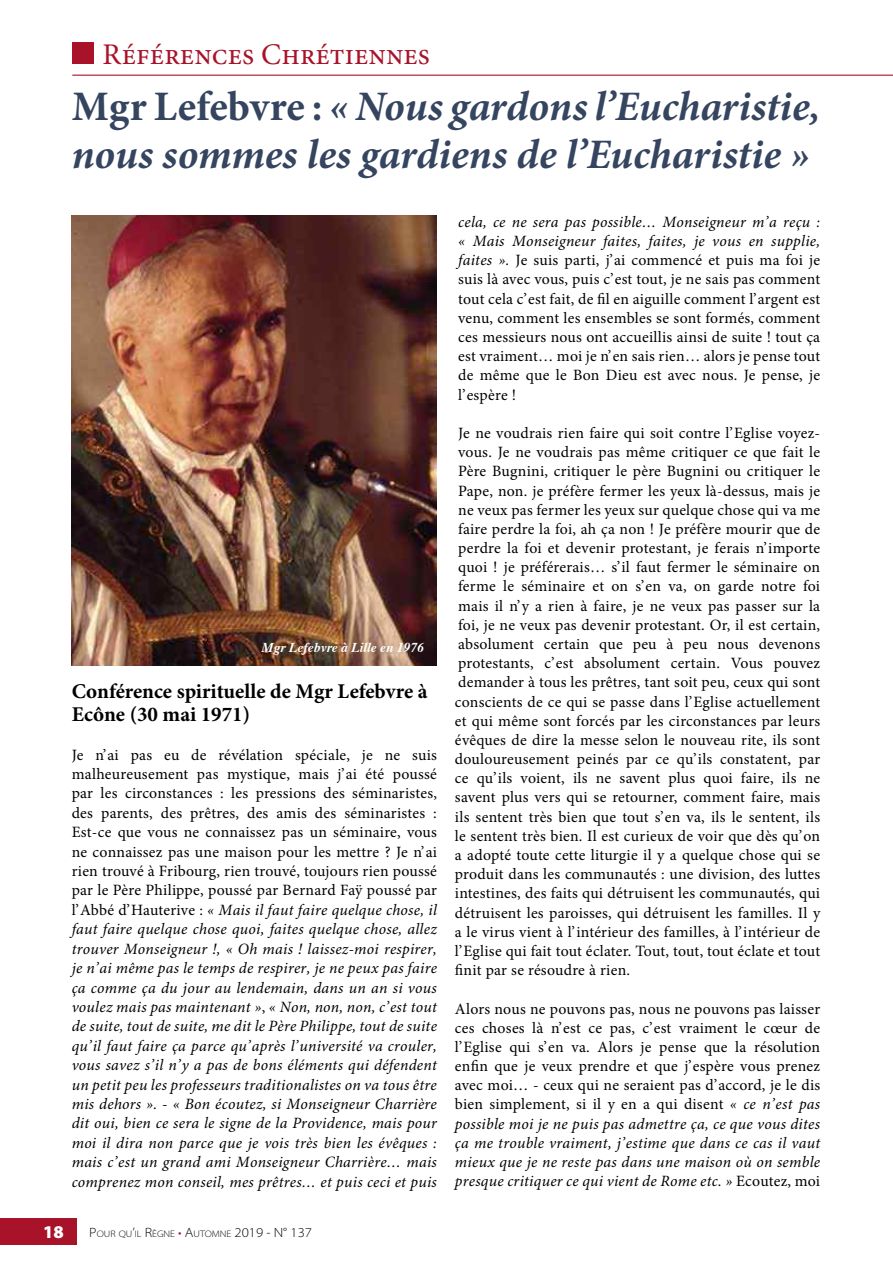
<style>
.page{position:relative;width:893px;height:1263px;background:#fff}
.page>*{position:absolute;margin:0;border:0;box-sizing:border-box;transform-origin:0 0}
.t1{font:italic 700 42px/48px "Minion Pro";color:#354560}
.t2{font:30px "Minion Pro";color:#a9132a}
.t3{font:700 21px/23.1px "Minion Pro";color:#000}
.t4{font:900 18px "Myriad Pro";color:#fff}
.t5{font:15.75px/19.2px "Minion Pro";letter-spacing:.015em;color:#000;text-align:justify}
.t6{font:italic 15.75px/19.4px "Minion Pro";letter-spacing:.015em;color:#000;text-align:justify}
.t7{font:italic 700 13.5px "Times";color:#fff}
.t8{font:300 semi-expanded 9.45px "Myriad Pro";color:#000}
.s1{font-style:normal}
.s2{font-size:13.5px}
.s3{font-size:13.5px;color:#a9132a}
.s4{font-style:italic}
</style>
<div class="page">
<div style="left:0;top:1218px;width:77px;height:27px;background:#a9132a"></div>
<hr style="left:72px;top:75px;width:821px;height:1px;background:#a9132a">
<div style="left:73px;top:43px;width:21px;height:21px;background:#a9132a"></div>
<img style="left:72px;top:215px;width:365px;height:450px">
<h2 class="t2" style="left:103px;top:35px;width:329px">Références Chrétiennes</h2>
<h1 class="t1" style="left:72px;top:84px;width:750px"><span class="s1">Mgr Lefebvre :</span> « Nous gardons l’Eucharistie, nous sommes les gardiens de l’Eucharistie »</h1>
<p class="t7" style="left:262px;top:634px;width:164px">Mgr Lefebvre à Lille en 1976</p>
<h3 class="t3" style="left:72px;top:680px;width:357px">Conférence spirituelle de Mgr Lefebvre à<br>Ecône (30 mai 1971)</h3>
<p class="t6" style="left:72px;top:745px;width:367px"><span class="s1">Je n’ai pas eu de révélation spéciale, je ne suis malheureusement pas mystique, mais j’ai été poussé par les circonstances : les pressions des séminaristes, des parents, des prêtres, des amis des séminaristes :<br>Est-ce que vous ne connaissez pas un séminaire, vous ne connaissez pas une maison pour les mettre ? Je n’ai rien trouvé à Fribourg, rien trouvé, toujours rien poussé par le Père Philippe, poussé par Bernard Faÿ poussé par l’Abbé d’Hauterive :</span> « Mais il faut faire quelque chose, il faut faire quelque chose quoi, faites quelque chose, allez trouver Monseigneur !, « Oh mais ! laissez-moi respirer, je n’ai même pas le temps de respirer, je ne peux pas faire ça comme ça du jour au lendemain, dans un an si vous voulez mais pas maintenant »<span class="s1">,</span> « Non, non, non, c’est tout de suite, tout de suite, me dit le Père Philippe, tout de suite qu’il faut faire ça parce qu’après l’université va crouler, vous savez s’il n’y a pas de bons éléments qui défendent un petit peu les professeurs traditionalistes on va tous être mis dehors ». <span class="s1">-</span> « Bon écoutez, si Monseigneur Charrière dit oui, bien ce sera le signe de la Providence, mais pour moi il dira non parce que je vois très bien les évêques : mais c’est un grand ami Monseigneur Charrière… mais comprenez mon conseil, mes prêtres… et puis ceci et puis</p>
<p class="t4" style="left:43px;top:1222px;width:22px">18</p>
<p class="t8" style="left:89px;top:1228px;width:224px"><span class="s2">P</span>OUR QU<span class="s2">’</span>IL <span class="s2">R</span>ÈGNE <span class="s3">•</span> <span class="s2">A</span>UTOMNE <span class="s2">2019 - N° 137</span></p>
<p class="t5" style="left:458px;top:212px;width:364px"><span class="s4">cela, ce ne sera pas possible… Monseigneur m’a reçu : « Mais Monseigneur faites, faites, je vous en supplie, faites ».</span> Je suis parti, j’ai commencé et puis ma foi je suis là avec vous, puis c’est tout, je ne sais pas comment tout cela c’est fait, de fil en aiguille comment l’argent est venu, comment les ensembles se sont formés, comment ces messieurs nous ont accueillis ainsi de suite ! tout ça est vraiment… moi je n’en sais rien… alors je pense tout de même que le Bon Dieu est avec nous. Je pense, je l’espère !</p>
<p class="t5" style="left:455px;top:423px;width:367px">Je ne voudrais rien faire qui soit contre l’Eglise voyez&shy;vous. Je ne voudrais pas même critiquer ce que fait le Père Bugnini, critiquer le père Bugnini ou critiquer le Pape, non. je préfère fermer les yeux là-dessus, mais je ne veux pas fermer les yeux sur quelque chose qui va me faire perdre la foi, ah ça non ! Je préfère mourir que de perdre la foi et devenir protestant, je ferais n’importe quoi ! je préférerais… s’il faut fermer le séminaire on ferme le séminaire et on s’en va, on garde notre foi mais il n’y a rien à faire, je ne veux pas passer sur la foi, je ne veux pas devenir protestant. Or, il est certain, absolument certain que peu à peu nous devenons protestants, c’est absolument certain. Vous pouvez demander à tous les prêtres, tant soit peu, ceux qui sont conscients de ce qui se passe dans l’Eglise actuellement et qui même sont forcés par les circonstances par leurs évêques de dire la messe selon le nouveau rite, ils sont douloureusement peinés par ce qu’ils constatent, par ce qu’ils voient, ils ne savent plus quoi faire, ils ne savent plus vers qui se retourner, comment faire, mais ils sentent très bien que tout s’en va, ils le sentent, ils le sentent très bien. Il est curieux de voir que dès qu’on a adopté toute cette liturgie il y a quelque chose qui se produit dans les communautés : une division, des luttes intestines, des faits qui détruisent les communautés, qui détruisent les paroisses, qui détruisent les familles. Il y a le virus vient à l’intérieur des familles, à l’intérieur de l’Eglise qui fait tout éclater. Tout, tout, tout éclate et tout finit par se résoudre à rien.</p>
<p class="t5" style="left:455px;top:999px;width:367px">Alors nous ne pouvons pas, nous ne pouvons pas laisser ces choses là n’est ce pas, c’est vraiment le cœur de l’Eglise qui s’en va. Alors je pense que la résolution enfin que je veux prendre et que j’espère vous prenez avec moi… - ceux qui ne seraient pas d’accord, je le dis bien simplement, si il y en a qui disent <span class="s4">« ce n’est pas possible moi je ne puis pas admettre ça, ce que vous dites ça me trouble vraiment, j’estime que dans ce cas il vaut mieux que je ne reste pas dans une maison où on semble presque critiquer ce qui vient de Rome etc. »</span> Ecoutez, moi</p>
</div>
